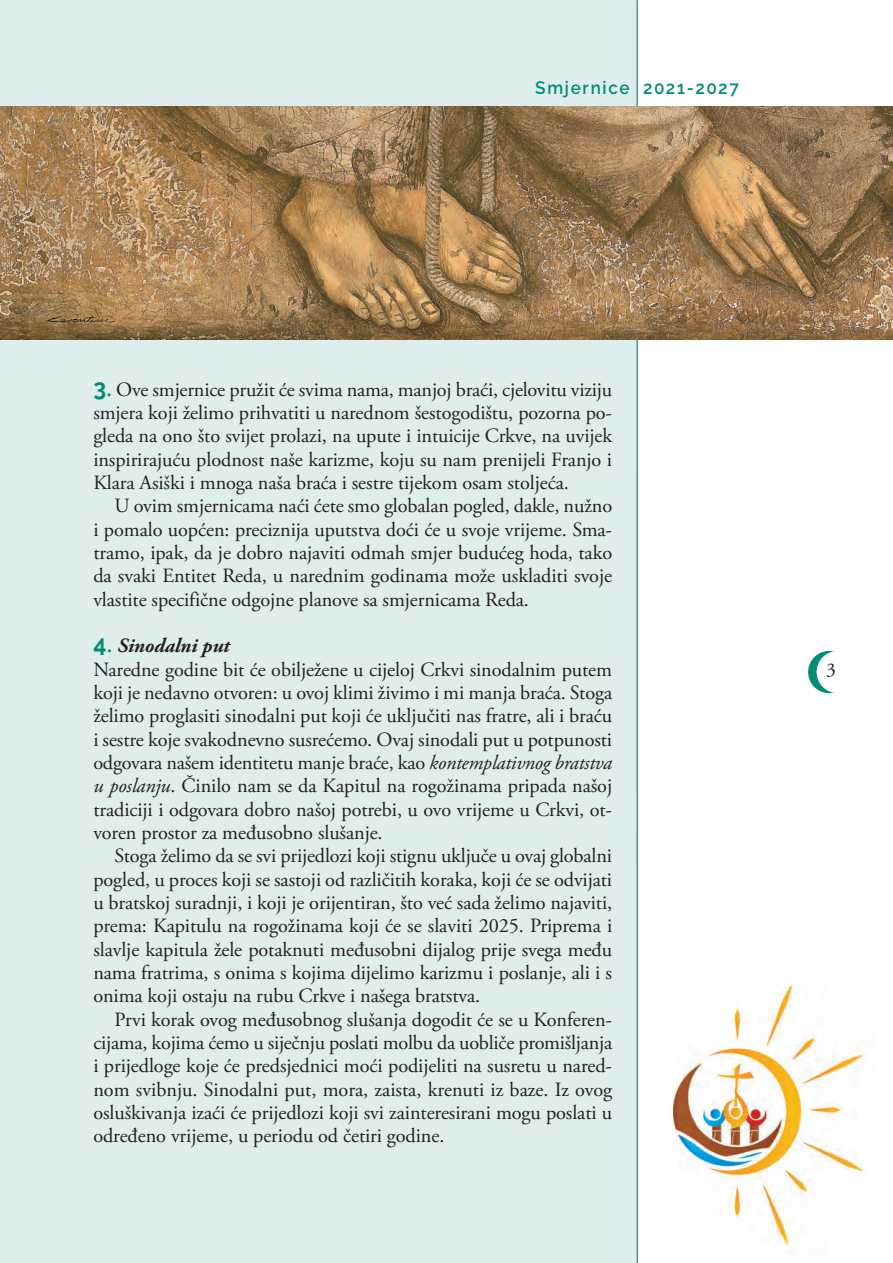
<style>
.page{position:relative;width:893px;height:1263px;background:#fff}
.page>*{position:absolute;margin:0;border:0;box-sizing:border-box;transform-origin:0 0}
.t1{font:20.25px/23.4px "Adobe Garamond Pro";letter-spacing:-.005em;color:#231f20;text-align:justify}
.t2{font:19.5px "Adobe Garamond";color:#231f20}
.t3{font:600 18px "Raleway";letter-spacing:.1em;color:#008d77;scale:.95 1}
.s1{font-family:"Raleway";font-weight:700;font-size:24px;color:#008d77}
.s2{font-family:"Adobe Garamond";font-size:27px;color:#008d77}
.s3{font-weight:700;font-style:italic}
.s4{font-style:italic}
</style>
<div class="page">
<img style="left:673px;top:985px;width:194px;height:270px">
<div style="left:0;top:0;width:637px;height:1263px;background:#dfeeec"></div>
<hr style="left:636px;top:0;width:2px;height:1263px;background:#007a66">
<img style="left:0;top:106px;width:892px;height:233px">
<div style="left:808px;top:651px;width:42px;height:42px;background:#008d77;border-radius:50%"></div>
<div style="left:816px;top:651px;width:43px;height:42px;background:#fff;border-radius:50%"></div>
<p class="t3" style="left:535px;top:77px;width:216px">Smjernice 2021-2027</p>
<p class="t1" style="left:93px;top:380px;width:520px"><span class="s1">3</span><span class="s2">.</span> Ove smjernice pružit će svima nama, manjoj braći, cjelovitu viziju smjera koji želimo prihvatiti u narednom šestogodištu, pozorna po&shy;gleda na ono što svijet prolazi, na upute i intuicije Crkve, na uvijek inspirirajuću plodnost naše karizme, koju su nam prenijeli Franjo i Klara Asiški i mnoga naša braća i sestre tijekom osam stoljeća.</p>
<p class="t1" style="left:93px;top:496px;width:520px;text-indent:21px">U ovim smjernicama naći ćete smo globalan pogled, dakle, nužno i pomalo uopćen: preciznija uputstva doći će u svoje vrijeme. Sma&shy;tramo, ipak, da je dobro najaviti odmah smjer budućeg hoda, tako da svaki Entitet Reda, u narednim godinama može uskladiti svoje vlastite specifične odgojne planove sa smjernicama Reda.</p>
<p class="t1" style="left:93px;top:636px;width:520px;text-align:left"><span class="s1">4</span><span class="s2">.</span> <span class="s3">Sinodalni put<br></span>Naredne godine bit će obilježene u cijeloj Crkvi sinodalnim putem koji je nedavno otvoren: u ovoj klimi živimo i mi manja braća. Stoga želimo proglasiti sinodalni put koji će uključiti nas fratre, ali i braću i sestre koje svakodnevno susrećemo. Ovaj sinodali put u potpunosti odgovara našem identitetu manje braće, kao <span class="s4">kontemplativnog bratstva u poslanju</span>. Činilo nam se da Kapitul na rogožinama pripada našoj tradiciji i odgovara dobro našoj potrebi, u ovo vrijeme u Crkvi, ot&shy;voren prostor za međusobno slušanje.</p>
<p class="t1" style="left:93px;top:846px;width:520px;text-indent:21px">Stoga želimo da se svi prijedlozi koji stignu uključe u ovaj globalni pogled, u proces koji se sastoji od različitih koraka, koji će se odvijati u bratskoj suradnji, i koji je orijentiran, što već sada želimo najaviti, prema: Kapitulu na rogožinama koji će se slaviti 2025. Priprema i slavlje kapitula žele potaknuti međusobni dijalog prije svega među nama fratrima, s onima s kojima dijelimo karizmu i poslanje, ali i s onima koji ostaju na rubu Crkve i našega bratstva.</p>
<p class="t1" style="left:93px;top:1009px;width:520px;text-indent:21px">Prvi korak ovog međusobnog slušanja dogodit će se u Konferen&shy;cijama, kojima ćemo u siječnju poslati molbu da uobliče promišljanja i prijedloge koje će predsjednici moći podijeliti na susretu u nared&shy;nom svibnju. Sinodalni put, mora, zaista, krenuti iz baze. Iz ovog osluškivanja izaći će prijedlozi koji svi zainteresirani mogu poslati u određeno vrijeme, u periodu od četiri godine.</p>
<p class="t2" style="left:826px;top:662px;width:11px">3</p>
</div>
